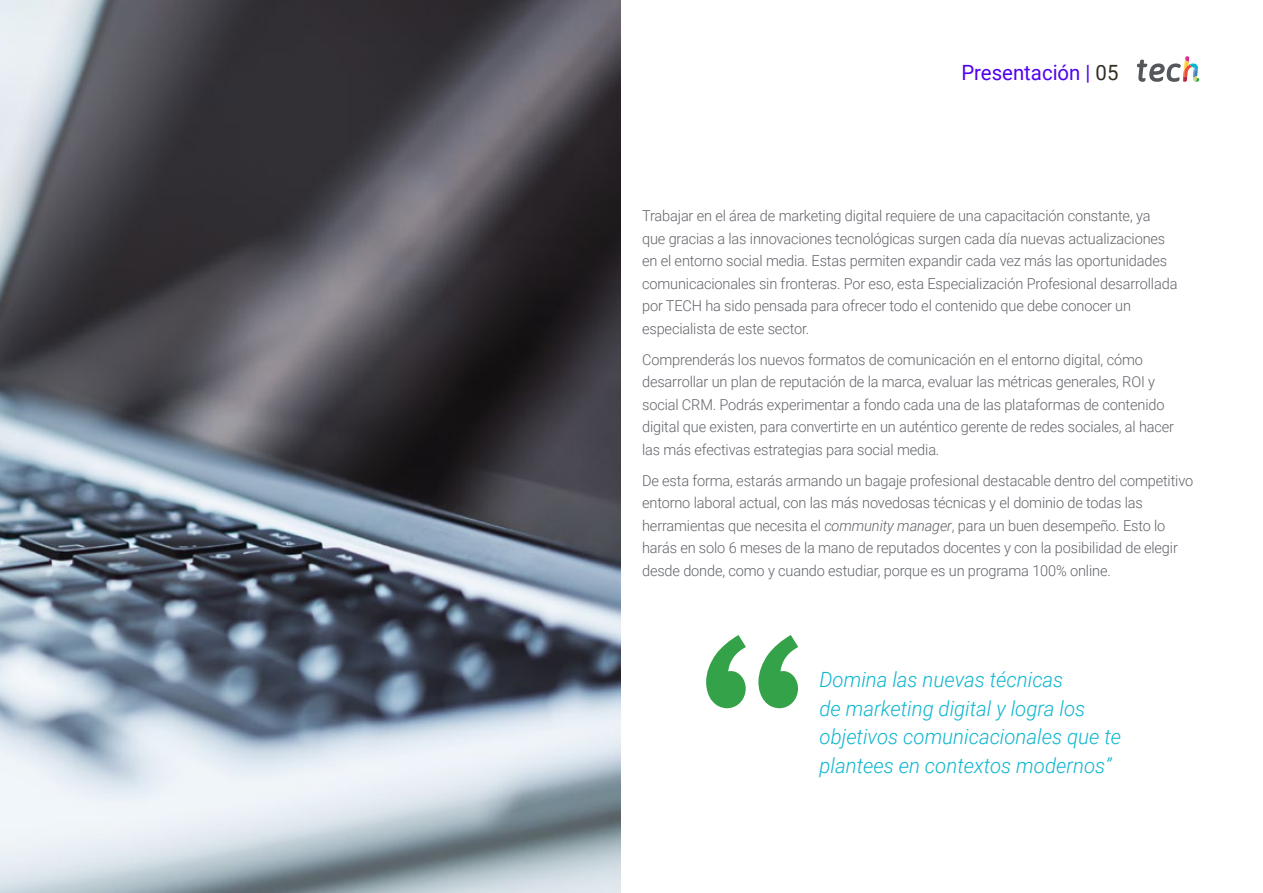
<style>
.page{position:relative;width:1263px;height:893px;background:#fff}
.page>*{position:absolute;margin:0;border:0;box-sizing:border-box;transform-origin:0 0}
.t1{font:italic 300 21px/28.5px "Roboto";color:#0fb6cf}
.t2{font:21px "Roboto";color:#5002ee}
.t3{font:300 15px/22.5px "Roboto";letter-spacing:-.01em;color:#61646a}
.s1{color:#312e20}
.s2{font-style:italic}
</style>
<div class="page">
<svg style="left:706px;top:635px;width:92px;height:73px"></svg>
<img style="left:0;top:0;width:621px;height:893px">
<svg style="left:1137px;top:56px;width:62px;height:26px"></svg>
<h1 class="t2" style="left:961px;top:57px;width:159px">Presentación | <span class="s1">05</span></h1>
<p class="t3" style="left:642px;top:204px;width:537px">Trabajar en el área de marketing digital requiere de una capacitación constante, ya que gracias a las innovaciones tecnológicas surgen cada día nuevas actualizaciones en el entorno social media. Estas permiten expandir cada vez más las oportunidades comunicacionales sin fronteras. Por eso, esta Especialización Profesional desarrollada por TECH ha sido pensada para ofrecer todo el contenido que debe conocer un especialista de este sector.</p>
<p class="t3" style="left:642px;top:348px;width:534px">Comprenderás los nuevos formatos de comunicación en el entorno digital, cómo desarrollar un plan de reputación de la marca, evaluar las métricas generales, ROI y social CRM. Podrás experimentar a fondo cada una de las plataformas de contenido digital que existen, para convertirte en un auténtico gerente de redes sociales, al hacer las más efectivas estrategias para social media.</p>
<p class="t3" style="left:642px;top:469px;width:553px">De esta forma, estarás armando un bagaje profesional destacable dentro del competitivo entorno laboral actual, con las más novedosas técnicas y el dominio de todas las herramientas que necesita el <span class="s2">community manager</span>, para un buen desempeño. Esto lo harás en solo 6 meses de la mano de reputados docentes y con la posibilidad de elegir desde donde, como y cuando estudiar, porque es un programa 100% online.</p>
<h1 class="t1" style="left:819px;top:665px;width:303px">Domina las nuevas técnicas<br>de marketing digital y logra los objetivos comunicacionales que te plantees en contextos modernos”</h1>
</div>
